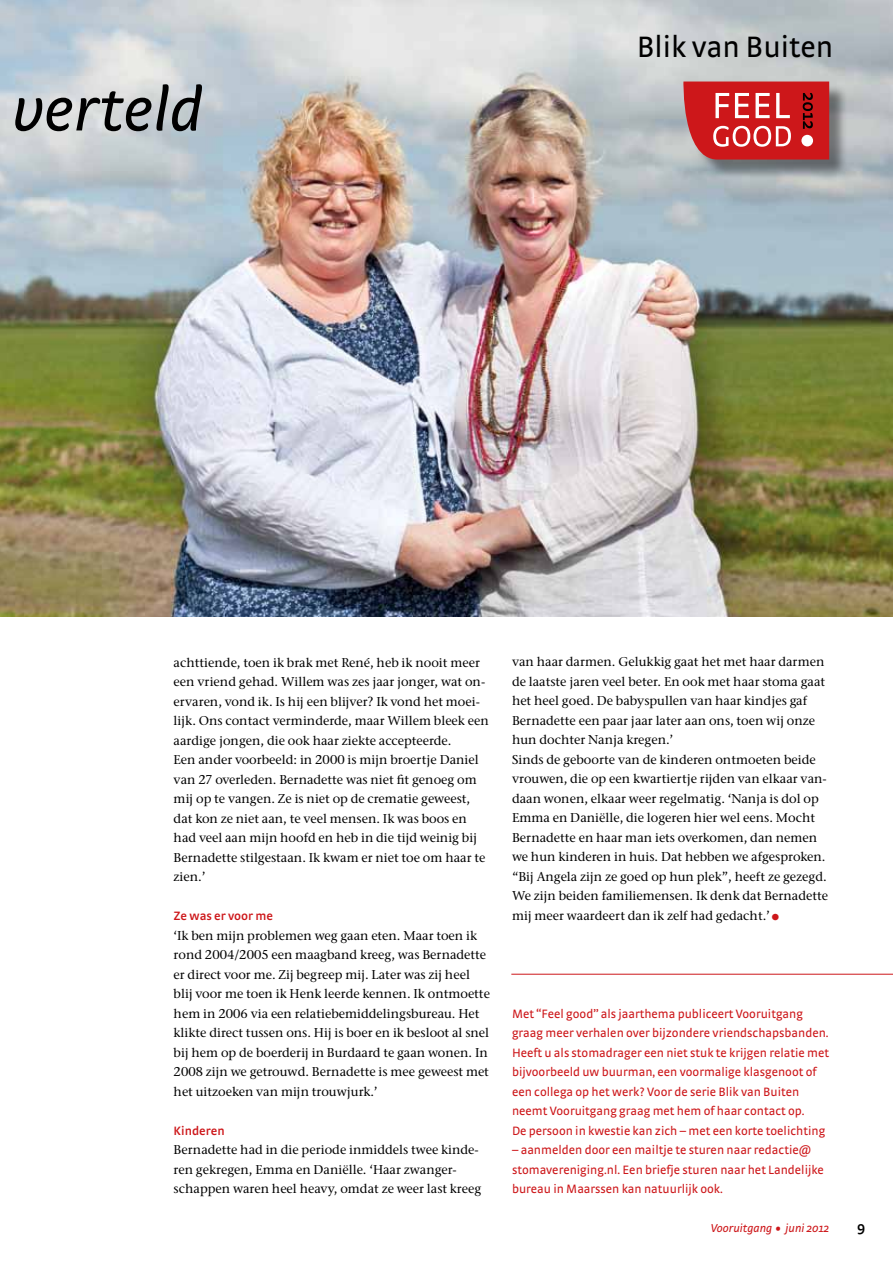
<style>
.page{position:relative;width:893px;height:1263px;background:#fff}
.page>*{position:absolute;margin:0;border:0;box-sizing:border-box;transform-origin:0 0}
.t1{font:italic 64.05px "Strada";color:#000}
.t2{font:31.05px "Strada TF";color:#000}
.t3{font:600 15px "Strada";color:#000}
.t4{font:500 12.75px/19.5px "Stone Serif ITC";color:#000}
.t5{font:12.75px/19.5px "Strada TF";color:#cd171a}
.t6{font:italic 12px "Strada";color:#cd171a}
.s1{font-family:"Strada";font-weight:600;color:#cd171a}
.s2{font-size:22.5px;color:#cd171a}
.s3{font-size:21px}
</style>
<div class="page">
<img style="left:0;top:0;width:893px;height:617px">
<hr style="left:511px;top:974px;width:382px;height:1px;background:#cd171a">
<div style="left:686px;top:84px;width:162px;height:94px;background:#000;opacity:.43"></div>
<svg style="left:681px;top:82px;width:148px;height:78px;background:#cd393c"></svg>
<div style="left:801px;top:135px;width:12px;height:11px;background:#fff;border-radius:50%"></div>
<p class="t1" style="left:12px;top:73px;width:193px">verteld</p>
<p class="t2" style="left:637px;top:29px;width:198px">Blik van Buiten</p>
<p class="t4" style="left:174px;top:652px;width:317px">achttiende, toen ik brak met René, heb ik nooit meer een vriend gehad. Willem was zes jaar jonger, wat on&shy;ervaren, vond ik. Is hij een blijver? Ik vond het moei&shy;lijk. Ons contact verminderde, maar Willem bleek een aardige jongen, die ook haar ziekte accepteerde.<br>Een ander voorbeeld: in 2000 is mijn broertje Daniel van 27 overleden. Bernadette was niet fit genoeg om mij op te vangen. Ze is niet op de crematie geweest, dat kon ze niet aan, te veel mensen. Ik was boos en had veel aan mijn hoofd en heb in die tijd weinig bij Bernadette stilgestaan. Ik kwam er niet toe om haar te zien.’</p>
<p class="t4" style="left:174px;top:906px;width:318px"><span class="s1">Ze was er voor me<br></span>‘Ik ben mijn problemen weg gaan eten. Maar toen ik rond 2004/2005 een maagband kreeg, was Bernadette er direct voor me. Zij begreep mij. Later was zij heel blij voor me toen ik Henk leerde kennen. Ik ontmoette hem in 2006 via een relatiebemiddelingsbureau. Het klikte direct tussen ons. Hij is boer en ik besloot al snel bij hem op de boerderij in Burdaard te gaan wonen. In 2008 zijn we getrouwd. Bernadette is mee geweest met het uitzoeken van mijn trouwjurk.’</p>
<p class="t4" style="left:174px;top:1120px;width:309px"><span class="s1">Kinderen<br></span>Bernadette had in die periode inmiddels twee kinde&shy;ren gekregen, Emma en Daniëlle. ‘Haar zwanger&shy;schappen waren heel heavy, omdat ze weer last kreeg</p>
<p class="t4" style="left:512px;top:652px;width:318px">van haar darmen. Gelukkig gaat het met haar darmen de laatste jaren veel beter. En ook met haar stoma gaat het heel goed. De babyspullen van haar kindjes gaf Bernadette een paar jaar later aan ons, toen wij onze hun dochter Nanja kregen.’<br>Sinds de geboorte van de kinderen ontmoeten beide vrouwen, die op een kwartiertje rijden van elkaar van&shy;daan wonen, elkaar weer regelmatig. ‘Nanja is dol op Emma en Daniëlle, die logeren hier wel eens. Mocht Bernadette en haar man iets overkomen, dan nemen we hun kinderen in huis. Dat hebben we afgesproken. “Bij Angela zijn ze goed op hun plek”, heeft ze gezegd.<br>We zijn beiden familiemensen. Ik denk dat Bernadette mij meer waardeert dan ik zelf had gedacht.’<span class="s2">•</span></p>
<p class="t5" style="left:512px;top:1003px;width:319px">Met “Feel good” als jaarthema publiceert Vooruitgang graag meer verhalen over bijzondere vriendschapsbanden.<br>Heeft u als stomadrager een niet stuk te krijgen relatie met bijvoorbeeld uw buurman, een voormalige klasgenoot of een collega op het werk? Voor de serie Blik van Buiten neemt Vooruitgang graag met hem of haar contact op.<br>De persoon in kwestie kan zich – met een korte toelichting</p>
<p class="t5" style="left:512px;top:1140px;width:313px">– aanmelden door een mailtje te sturen naar redactie@ stomavereniging.nl. Een briefje sturen naar het Landelijke bureau in Maarssen kan natuurlijk ook.</p>
<p class="t6" style="left:711px;top:1221px;width:120px">Vooruitgang <span class="s3">•</span> juni 2012</p>
<p class="t3" style="left:857px;top:1218px;width:10px">9</p>
</div>
